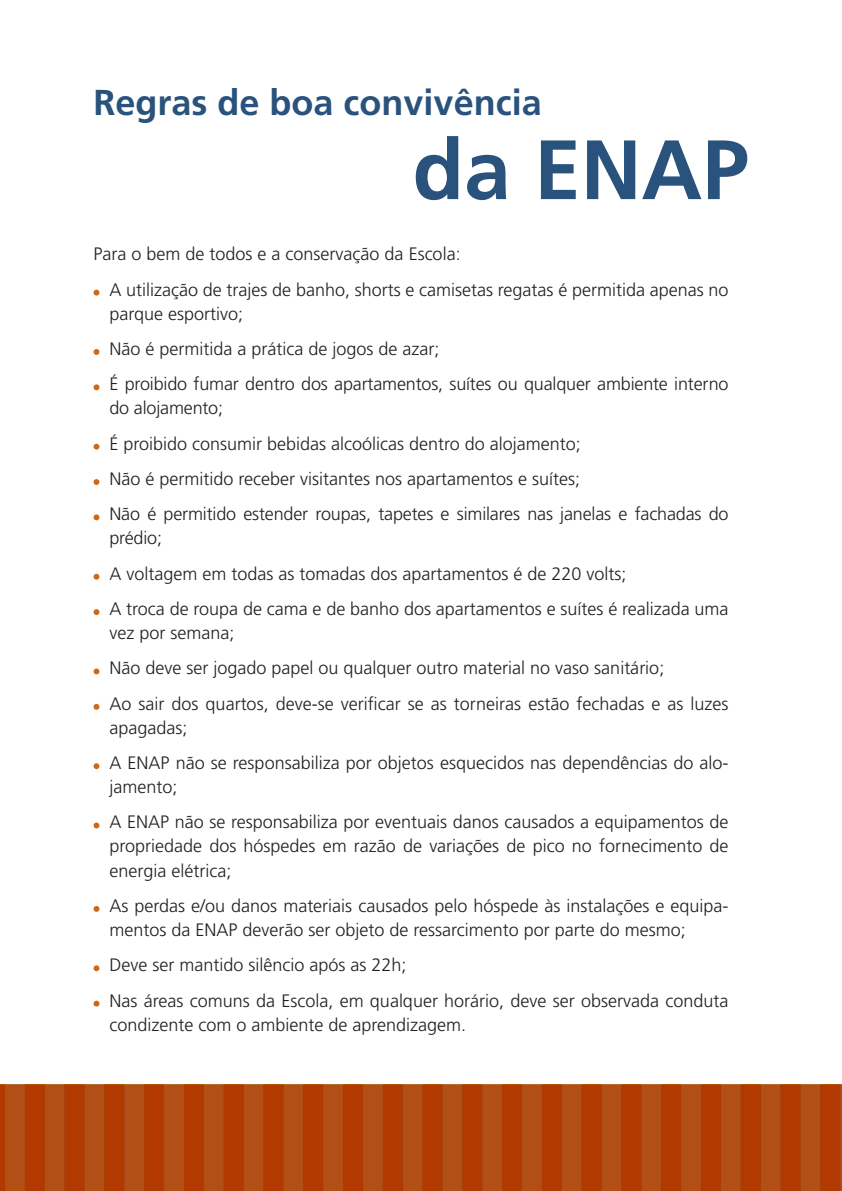
<style>
.page{position:relative;width:842px;height:1191px;background:#fff}
.page>*{position:absolute;margin:0;border:0;box-sizing:border-box;transform-origin:0 0}
.t1{font:700 84px "Frutiger LT Std";color:#29537d}
.t2{font:700 36px "Frutiger LT Std";color:#29537d}
.t3{font:300 18px/24px "Frutiger LT Std";color:#231f20}
</style>
<div class="page">
<div style="left:0;top:1084px;width:842px;height:107px;background:linear-gradient(to right,#b1440c,#b1430b)"></div>
<svg style="left:94px;top:290px;width:5px;height:5px"></svg>
<svg style="left:94px;top:349px;width:5px;height:6px"></svg>
<svg style="left:94px;top:384px;width:5px;height:6px"></svg>
<svg style="left:94px;top:444px;width:5px;height:5px"></svg>
<svg style="left:94px;top:479px;width:5px;height:6px"></svg>
<svg style="left:94px;top:514px;width:5px;height:6px"></svg>
<svg style="left:94px;top:574px;width:5px;height:5px"></svg>
<svg style="left:94px;top:609px;width:5px;height:6px"></svg>
<svg style="left:94px;top:668px;width:5px;height:6px"></svg>
<svg style="left:94px;top:704px;width:5px;height:6px"></svg>
<svg style="left:94px;top:763px;width:5px;height:6px"></svg>
<svg style="left:94px;top:822px;width:5px;height:6px"></svg>
<svg style="left:94px;top:906px;width:5px;height:6px"></svg>
<svg style="left:94px;top:965px;width:5px;height:6px"></svg>
<svg style="left:94px;top:1000px;width:5px;height:6px"></svg>
<p class="t2" style="left:94px;top:81px;width:450px">Regras de boa convivência</p>
<p class="t1" style="left:413px;top:121px;width:338px">da ENAP</p>
<p class="t3" style="left:94px;top:242px;width:369px">Para o bem de todos e a conservação da Escola:</p>
<p class="t3" style="left:109px;top:278px;width:621px">A utilização de trajes de banho, shorts e camisetas regatas é permitida apenas no parque esportivo;</p>
<p class="t3" style="left:109px;top:337px;width:332px">Não é permitida a prática de jogos de azar;</p>
<p class="t3" style="left:109px;top:372px;width:621px">É proibido fumar dentro dos apartamentos, suítes ou qualquer ambiente interno do alojamento;</p>
<p class="t3" style="left:109px;top:432px;width:473px">É proibido consumir bebidas alcoólicas dentro do alojamento;</p>
<p class="t3" style="left:109px;top:467px;width:472px">Não é permitido receber visitantes nos apartamentos e suítes;</p>
<p class="t3" style="left:109px;top:502px;width:621px">Não é permitido estender roupas, tapetes e similares nas janelas e fachadas do prédio;</p>
<p class="t3" style="left:109px;top:562px;width:519px">A voltagem em todas as tomadas dos apartamentos é de 220 volts;</p>
<p class="t3" style="left:109px;top:597px;width:621px">A troca de roupa de cama e de banho dos apartamentos e suítes é realizada uma vez por semana;</p>
<p class="t3" style="left:109px;top:656px;width:556px">Não deve ser jogado papel ou qualquer outro material no vaso sanitário;</p>
<p class="t3" style="left:109px;top:692px;width:621px">Ao sair dos quartos, deve-se verificar se as torneiras estão fechadas e as luzes apagadas;</p>
<p class="t3" style="left:109px;top:751px;width:621px">A ENAP não se responsabiliza por objetos esquecidos nas dependências do alo&shy;jamento;</p>
<p class="t3" style="left:109px;top:810px;width:621px;text-align:justify">A ENAP não se responsabiliza por eventuais danos causados a equipamentos de propriedade dos hóspedes em razão de variações de pico no fornecimento de energia elétrica;</p>
<p class="t3" style="left:109px;top:894px;width:621px">As perdas e/ou danos materiais causados pelo hóspede às instalações e equipa&shy;mentos da ENAP deverão ser objeto de ressarcimento por parte do mesmo;</p>
<p class="t3" style="left:109px;top:953px;width:299px">Deve ser mantido silêncio após as 22h;</p>
<p class="t3" style="left:109px;top:988px;width:621px">Nas áreas comuns da Escola, em qualquer horário, deve ser observada conduta condizente com o ambiente de aprendizagem.</p>
</div>
